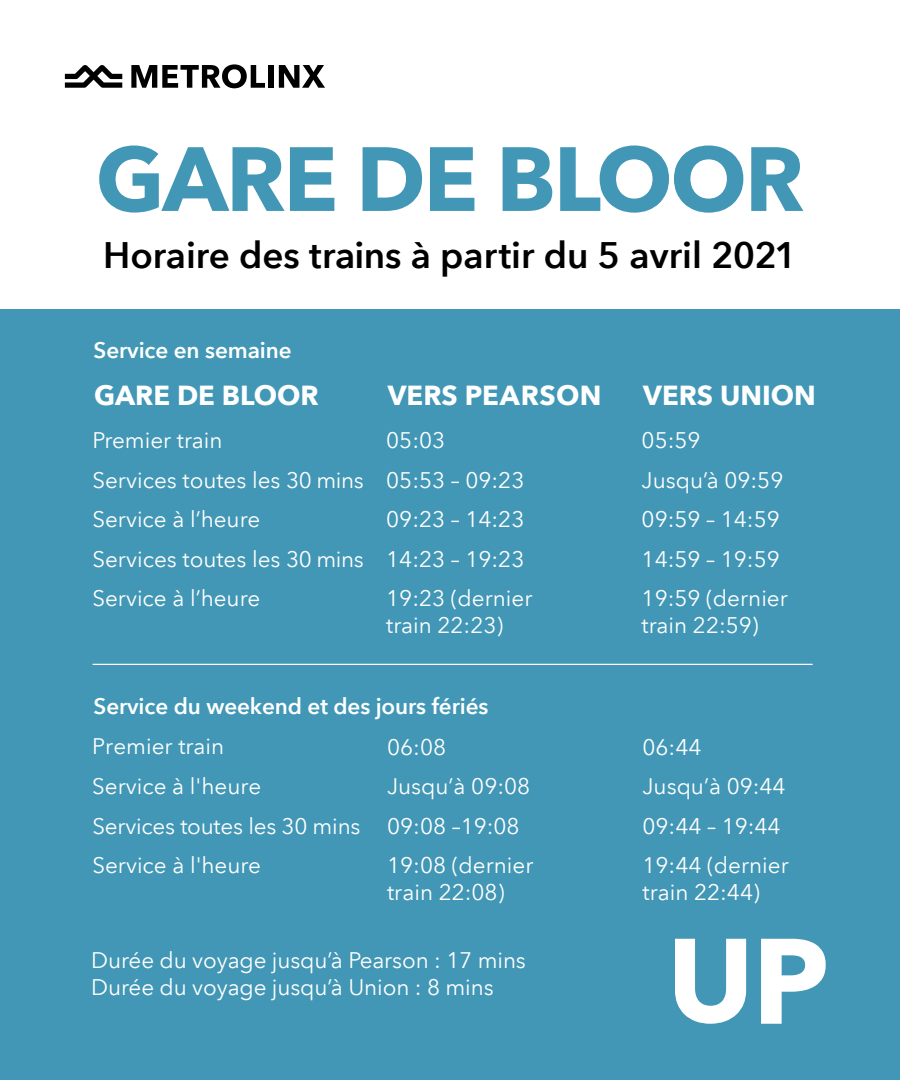
<style>
.page{position:relative;width:900px;height:1080px;background:#fff}
.page>*{position:absolute;margin:0;border:0;box-sizing:border-box;transform-origin:0 0}
.t1{font:700 90px "Avenir Next LT Pro";letter-spacing:-.025em;color:#4197b5}
.t2{font:600 37px "Avenir Next LT Pro";color:#000}
.t3{font:700 27.5px "Avenir Next LT Pro";color:#fff}
.t4{font:22.5px/27px "Avenir Next LT Pro";color:#fff}
.t5{font:600 22.5px "Avenir Next LT Pro";letter-spacing:-.005em;color:#fff}
</style>
<div class="page">
<div style="left:0;top:310px;width:900px;height:770px;background:#4197b5"></div>
<svg style="left:65px;top:65px;width:57px;height:23px"></svg>
<svg style="left:131px;top:64px;width:134px;height:24px"></svg>
<div style="left:268px;top:65px;width:6px;height:23px;background:#000"></div>
<svg style="left:279px;top:65px;width:46px;height:23px"></svg>
<svg style="left:675px;top:939px;width:71px;height:85px"></svg>
<svg style="left:761px;top:939px;width:65px;height:85px"></svg>
<hr style="left:93px;top:664px;width:720px;height:1px;background:#fff">
<h1 class="t1" style="left:96px;top:124px;width:710px">GARE DE BLOOR</h1>
<h2 class="t2" style="left:103px;top:233px;width:695px">Horaire des trains à partir du 5 avril 2021</h2>
<p class="t5" style="left:94px;top:336px;width:200px">Service en semaine</p>
<p class="t3" style="left:94px;top:379px;width:226px">GARE DE BLOOR</p>
<p class="t3" style="left:388px;top:379px;width:215px">VERS PEARSON</p>
<p class="t3" style="left:643px;top:379px;width:174px">VERS UNION</p>
<p class="t4" style="left:92px;top:427px;width:132px">Premier train</p>
<p class="t4" style="left:386px;top:427px;width:60px">05:03</p>
<p class="t4" style="left:642px;top:427px;width:60px">05:59</p>
<p class="t4" style="left:92px;top:466px;width:434px">Services toutes les 30 mins 05:53 – 09:23</p>
<p class="t4" style="left:642px;top:466px;width:143px">Jusqu’à 09:59</p>
<p class="t4" style="left:92px;top:506px;width:169px">Service à l’heure</p>
<p class="t4" style="left:386px;top:506px;width:140px">09:23 – 14:23</p>
<p class="t4" style="left:642px;top:506px;width:140px">09:59 – 14:59</p>
<p class="t4" style="left:92px;top:546px;width:434px">Services toutes les 30 mins 14:23 – 19:23</p>
<p class="t4" style="left:642px;top:546px;width:140px">14:59 – 19:59</p>
<p class="t4" style="left:92px;top:585px;width:169px">Service à l’heure</p>
<p class="t4" style="left:386px;top:585px;width:148px">19:23 (dernier train 22:23)</p>
<p class="t4" style="left:642px;top:585px;width:148px">19:59 (dernier train 22:59)</p>
<p class="t5" style="left:94px;top:692px;width:396px">Service du weekend et des jours fériés</p>
<p class="t4" style="left:92px;top:726px;width:171px;line-height:40px">Premier train<br>Service à l'heure</p>
<p class="t4" style="left:387px;top:733px;width:60px">06:08</p>
<p class="t4" style="left:643px;top:733px;width:60px">06:44</p>
<p class="t4" style="left:387px;top:773px;width:145px">Jusqu’à 09:08</p>
<p class="t4" style="left:643px;top:773px;width:145px">Jusqu’à 09:44</p>
<p class="t4" style="left:92px;top:813px;width:429px">Services toutes les 30 mins 09:08 –19:08</p>
<p class="t4" style="left:643px;top:813px;width:140px">09:44 – 19:44</p>
<p class="t4" style="left:92px;top:852px;width:170px">Service à l'heure</p>
<p class="t4" style="left:387px;top:852px;width:148px">19:08 (dernier train 22:08)</p>
<p class="t4" style="left:643px;top:852px;width:148px">19:44 (dernier train 22:44)</p>
<p class="t4" style="left:91px;top:947px;width:436px">Durée du voyage jusqu’à Pearson : 17 mins<br>Durée du voyage jusqu’à Union : 8 mins</p>
</div>
